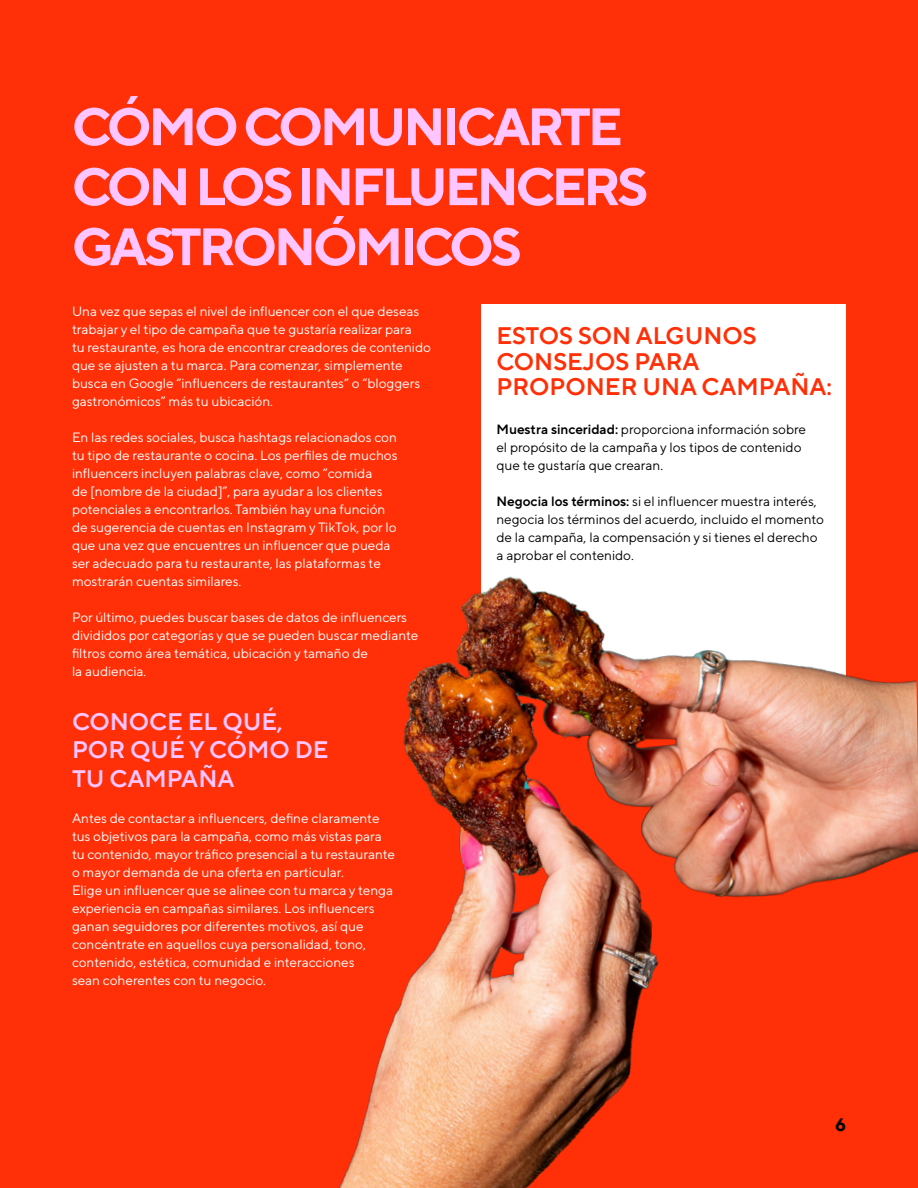
<style>
.page{position:relative;width:918px;height:1188px;background:#ff3008}
.page>*{position:absolute;margin:0;border:0;box-sizing:border-box;transform-origin:0 0}
.t1{font:700 52.5px/60px "TT Norms Pro";letter-spacing:-.06em;color:#ffc5ff}
.t2{font:600 24px/25.5px "TT Norms Pro";color:#ff3008}
.t3{font:600 24px/28.5px "TT Norms Pro";color:#ffc5ff}
.t4{font:700 18px "TT Norms Pro";color:#000}
.t5{font:13.5px/18px "TT Norms Pro";color:#fff}
.t6{font:13.5px/18px "TT Norms Pro";color:#000}
.s1{font-weight:600}
</style>
<div class="page">
<img style="left:339px;top:304px;width:579px;height:884px">
<h1 class="t1" style="left:72px;top:93px;width:577px">CÓMO COMUNICARTE<br>CON LOS INFLUENCERS<br>GASTRONÓMICOS</h1>
<p class="t5" style="left:72px;top:301px;width:360px">Una vez que sepas el nivel de influencer con el que deseas trabajar y el tipo de campaña que te gustaría realizar para<br>tu restaurante, es hora de encontrar creadores de contenido que se ajusten a tu marca. Para comenzar, simplemente busca en Google “influencers de restaurantes” o “bloggers gastronómicos” más tu ubicación.</p>
<p class="t5" style="left:72px;top:427px;width:327px">En las redes sociales, busca hashtags relacionados con tu tipo de restaurante o cocina. Los perfiles de muchos influencers incluyen palabras clave, como “comida<br>de [nombre de la ciudad]”, para ayudar a los clientes potenciales a encontrarlos. También hay una función de sugerencia de cuentas en Instagram y TikTok, por lo que una vez que encuentres un influencer que pueda ser adecuado para tu restaurante, las plataformas te mostrarán cuentas similares.</p>
<p class="t5" style="left:72px;top:607px;width:348px">Por último, puedes buscar bases de datos de influencers divididos por categorías y que se pueden buscar mediante filtros como área temática, ubicación y tamaño de<br>la audiencia.</p>
<h2 class="t3" style="left:72px;top:705px;width:258px">CONOCE EL QUÉ,<br>POR QUÉ Y CÓMO DE<br>TU CAMPAÑA</h2>
<p class="t5" style="left:72px;top:808px;width:324px">Antes de contactar a influencers, define claramente tus objetivos para la campaña, como más vistas para tu contenido, mayor tráfico presencial a tu restaurante o mayor demanda de una oferta en particular.<br>Elige un influencer que se alinee con tu marca y tenga experiencia en campañas similares. Los influencers ganan seguidores por diferentes motivos, así que concéntrate en aquellos cuya personalidad, tono, contenido, estética, comunidad e interacciones<br>sean coherentes con tu negocio.</p>
<h2 class="t2" style="left:496px;top:321px;width:337px">ESTOS SON ALGUNOS<br>CONSEJOS PARA<br>PROPONER UNA CAMPAÑA:</h2>
<p class="t6" style="left:497px;top:420px;width:311px"><span class="s1">Muestra sinceridad:</span> proporciona información sobre el propósito de la campaña y los tipos de contenido que te gustaría que crearan.</p>
<p class="t6" style="left:497px;top:492px;width:329px"><span class="s1">Negocia los términos:</span> si el influencer muestra interés, negocia los términos del acuerdo, incluido el momento de la campaña, la compensación y si tienes el derecho a aprobar el contenido.</p>
<h3 class="t4" style="left:835px;top:1112px;width:12px">6</h3>
</div>
